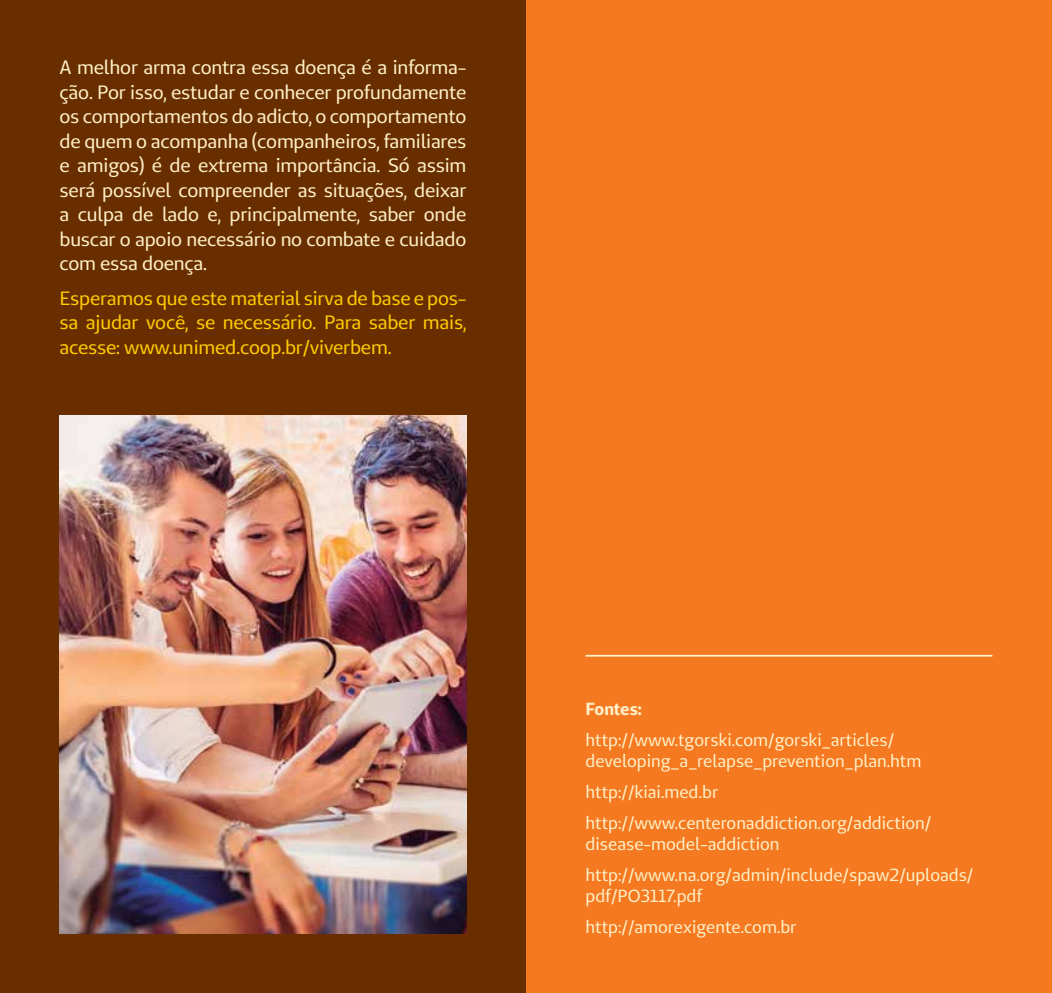
<style>
.page{position:relative;width:1052px;height:993px;background:#fff}
.page>*{position:absolute;margin:0;border:0;box-sizing:border-box;transform-origin:0 0}
.t1{font:19.25px/24.5px "Unimed Sans";letter-spacing:-.01em;color:#ffefc6;text-align:justify}
.t2{font:19.25px/24.5px "Unimed Sans";letter-spacing:-.01em;color:#ffcb05;text-align:justify}
.t3{font:17.5px/31px "Unimed Sans";color:#ffefc6}
.t4{font:700 17.5px "Unimed Sans";letter-spacing:-.01em;color:#ffefc6}
</style>
<div class="page">
<div style="left:526px;top:0;width:526px;height:992px;background:#f47920"></div>
<hr style="left:585px;top:654px;width:407px;height:2px;background:#ffefc6">
<div style="left:0;top:0;width:526px;height:992px;background:#682e00"></div>
<img style="left:60px;top:415px;width:406px;height:518px">
<p class="t1" style="left:60px;top:55px;width:408px">A melhor arma contra essa doença é a informa&shy;ção. Por isso, estudar e conhecer profundamente os comportamentos do adicto, o comportamento de quem o acompanha (companheiros, familiares e amigos) é de extrema importância. Só assim será possível compreender as situações, deixar a culpa de lado e, principalmente, saber onde buscar o apoio necessário no combate e cuidado com essa doença.</p>
<p class="t2" style="left:60px;top:285px;width:408px">Esperamos que este material sirva de base e pos&shy;sa ajudar você, se necessário. Para saber mais, acesse: www.unimed.coop.br/viverbem.</p>
<p class="t4" style="left:585px;top:697px;width:58px">Fontes:</p>
<p class="t3" style="left:585px;top:729px;width:337px;line-height:21px">http://www.tgorski.com/gorski_articles/ developing_a_relapse_prevention_plan.htm</p>
<p class="t3" style="left:585px;top:775px;width:347px">http://kiai.med.br http://www.centeronaddiction.org/addiction/</p>
<p class="t3" style="left:585px;top:827px;width:389px">disease-model-addiction http://www.na.org/admin/include/spaw2/uploads/</p>
<p class="t3" style="left:585px;top:879px;width:212px">pdf/PO3117.pdf http://amorexigente.com.br</p>
</div>
